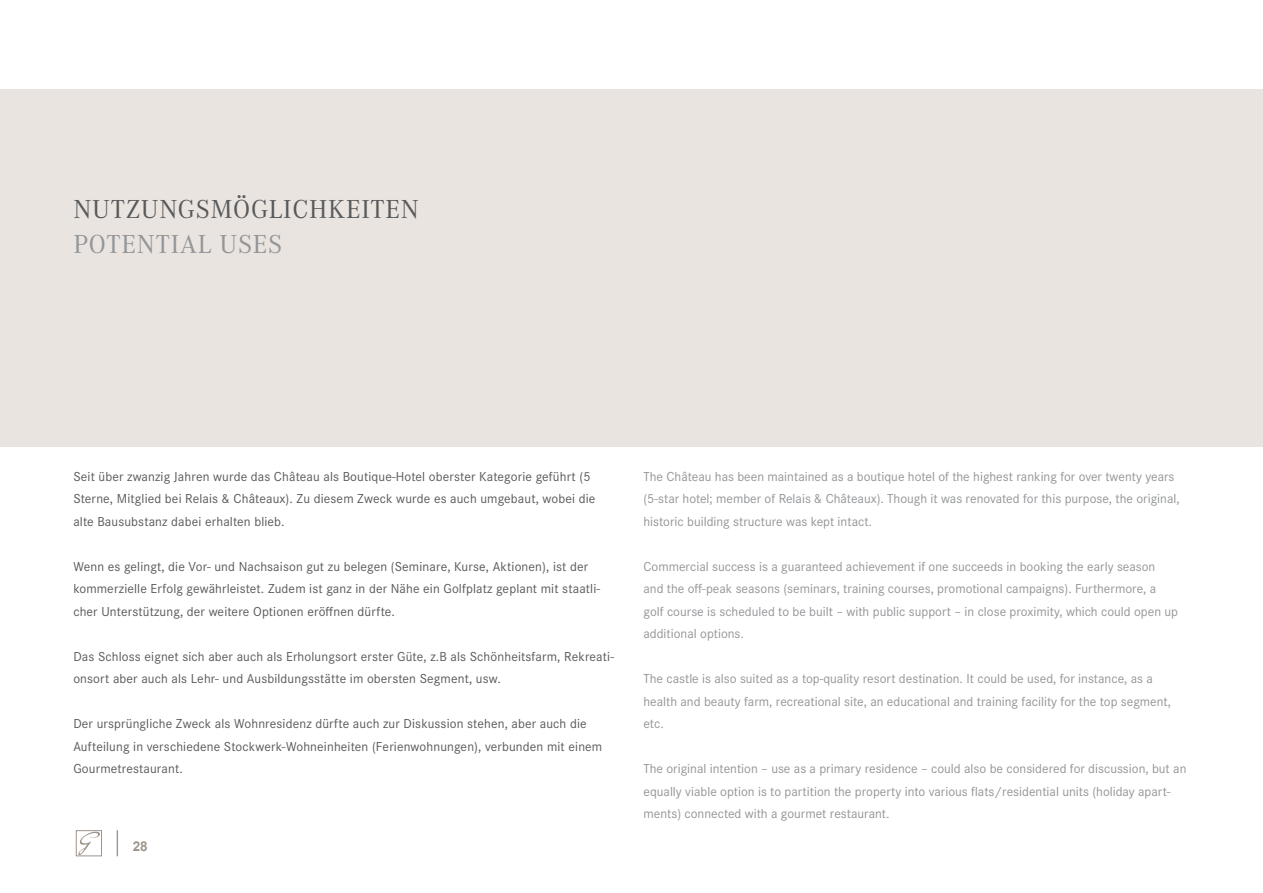
<style>
.page{position:relative;width:1263px;height:893px;background:#fff}
.page>*{position:absolute;margin:0;border:0;box-sizing:border-box;transform-origin:0 0}
.t1{font:27px "Corporate A";letter-spacing:.025em;color:#58595b}
.t2{font:27px "Corporate A";letter-spacing:.025em;color:#939598}
.t3{font:13.5px/22.5px "Corporate S";color:#939598}
.t4{font:13.5px/22.5px "Corporate S";letter-spacing:.01em;color:#58595b}
.t5{font:700 13.5px "Arial";color:#9f948a}
</style>
<div class="page">
<div style="left:76px;top:830px;width:26px;height:26px;border:1px solid #9f948a"></div>
<svg style="left:78px;top:831px;width:24px;height:24px"></svg>
<svg style="left:117px;top:830px;width:1px;height:26px"></svg>
<div style="left:0;top:89px;width:1263px;height:357px;background:#e9e4e0"></div>
<h1 class="t1" style="left:73px;top:191px;width:347px">NUTZUNGSMÖGLICHKEITEN</h1>
<h1 class="t2" style="left:73px;top:226px;width:210px">POTENTIAL USES</h1>
<p class="t4" style="left:73px;top:464px;width:524px">Seit über zwanzig Jahren wurde das Château als Boutique-Hotel oberster Kategorie geführt (5<br>Sterne, Mitglied bei Relais &amp; Châteaux). Zu diesem Zweck wurde es auch umgebaut, wobei die alte Bausubstanz dabei erhalten blieb.</p>
<p class="t4" style="left:73px;top:554px;width:528px">Wenn es gelingt, die Vor- und Nachsaison gut zu belegen (Seminare, Kurse, Aktionen), ist der kommerzielle Erfolg gewährleistet. Zudem ist ganz in der Nähe ein Golfplatz geplant mit staatli&shy;cher Unterstützung, der weitere Optionen eröffnen dürfte.</p>
<p class="t4" style="left:73px;top:644px;width:542px">Das Schloss eignet sich aber auch als Erholungsort erster Güte, z.B als Schönheitsfarm, Rekreati&shy;onsort aber auch als Lehr- und Ausbildungsstätte im obersten Segment, usw.</p>
<p class="t4" style="left:73px;top:712px;width:530px">Der ursprüngliche Zweck als Wohnresidenz dürfte auch zur Diskussion stehen, aber auch die<br>Aufteilung in verschiedene Stockwerk-Wohneinheiten (Ferienwohnungen), verbunden mit einem<br>Gourmetrestaurant.</p>
<p class="t5" style="left:133px;top:837px;width:17px">28</p>
<p class="t3" style="left:643px;top:464px;width:538px">The Château has been maintained as a boutique hotel of the highest ranking for over twenty years (5-star hotel; member of Relais &amp; Châteaux). Though it was renovated for this purpose, the original, historic building structure was kept intact.</p>
<p class="t3" style="left:643px;top:554px;width:536px">Commercial success is a guaranteed achievement if one succeeds in booking the early season and the off-peak seasons (seminars, training courses, promotional campaigns). Furthermore, a golf course is scheduled to be built – with public support – in close proximity, which could open up additional options.</p>
<p class="t3" style="left:643px;top:667px;width:529px">The castle is also suited as a top-quality resort destination. It could be used, for instance, as a health and beauty farm, recreational site, an educational and training facility for the top segment, etc.</p>
<p class="t3" style="left:643px;top:757px;width:544px">The original intention – use as a primary residence – could also be considered for discussion, but an equally viable option is to partition the property into various flats/residential units (holiday apart&shy;ments) connected with a gourmet restaurant.</p>
</div>
